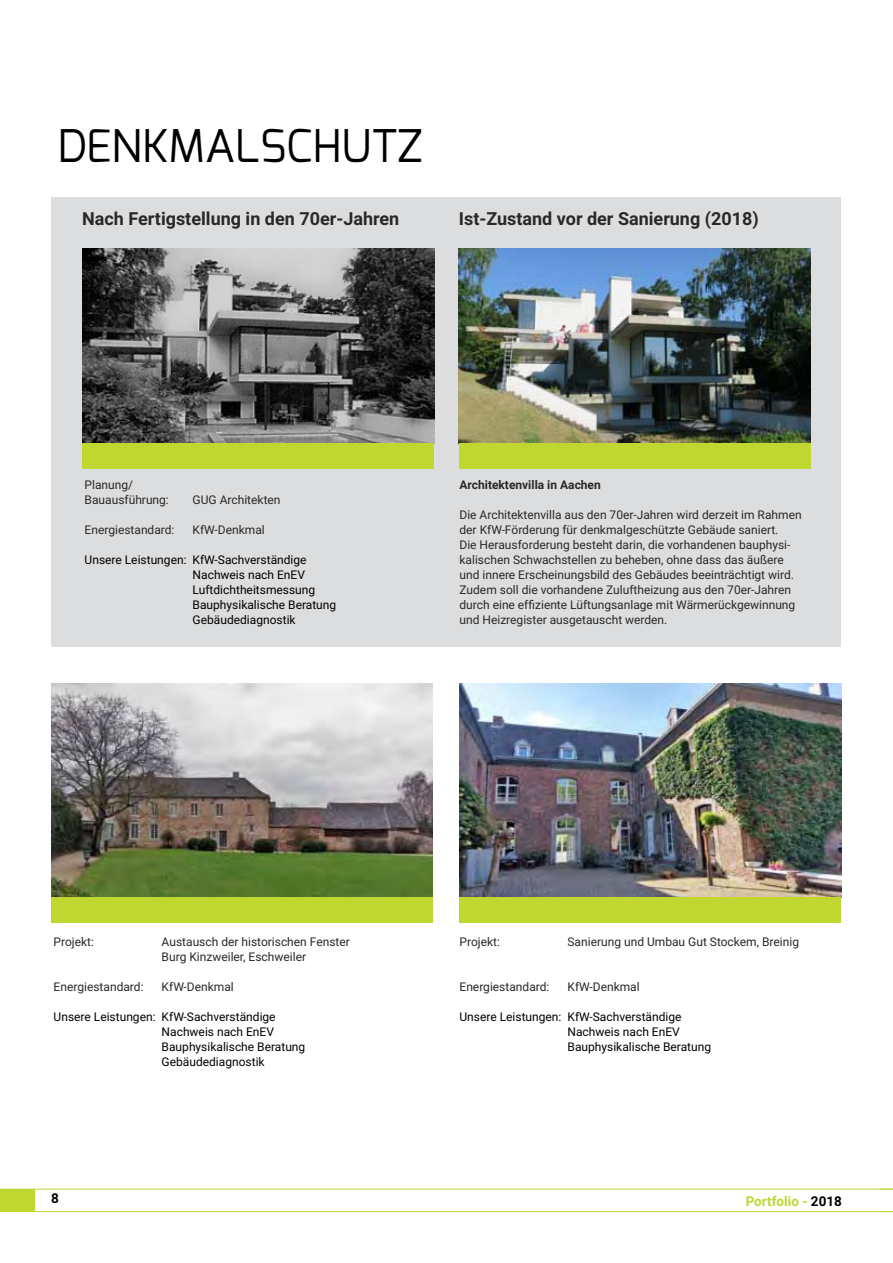
<style>
.page{position:relative;width:893px;height:1263px;background:#fff}
.page>*{position:absolute;margin:0;border:0;box-sizing:border-box;transform-origin:0 0}
.t1{font:45px "Exo";color:#000}
.t2{font:700 18px "Roboto";color:#292829}
.t3{font:700 13.5px "Roboto";color:#bfd730}
.t4{font:700 13.5px "Roboto";color:#000}
.t5{font:12px/15px "Roboto";color:#292829}
.t6{font:12px/15px "Roboto";color:#000}
.t7{font:700 12px "Roboto";color:#292829}
.s1{color:#000}
</style>
<div class="page">
<hr style="left:0;top:1189px;width:893px;height:1px;background:#bfd730">
<hr style="left:0;top:1211px;width:893px;height:1px;background:#bfd730">
<div style="left:0;top:1189px;width:35px;height:22px;background:#bfd730"></div>
<img style="left:51px;top:684px;width:382px;height:213px">
<img style="left:459px;top:684px;width:382px;height:213px">
<div style="left:51px;top:897px;width:117px;height:25px;background:#bfd730"></div>
<div style="left:168px;top:897px;width:265px;height:25px;background:#bfd730"></div>
<div style="left:459px;top:897px;width:117px;height:25px;background:#bfd730"></div>
<div style="left:576px;top:897px;width:265px;height:25px;background:#bfd730"></div>
<div style="left:52px;top:197px;width:789px;height:449px;background:#dcddde"></div>
<img style="left:459px;top:249px;width:352px;height:195px">
<img style="left:82px;top:249px;width:352px;height:195px">
<div style="left:459px;top:444px;width:107px;height:25px;background:#bfd730"></div>
<div style="left:566px;top:444px;width:245px;height:25px;background:#bfd730"></div>
<div style="left:82px;top:444px;width:108px;height:25px;background:#bfd730"></div>
<div style="left:190px;top:444px;width:244px;height:25px;background:#bfd730"></div>
<h1 class="t1" style="left:57px;top:116px;width:367px">DENKMALSCHUTZ</h1>
<h2 class="t2" style="left:82px;top:206px;width:319px">Nach Fertigstellung in den 70er-Jahren</h2>
<h2 class="t2" style="left:459px;top:206px;width:301px">Ist-Zustand vor der Sanierung (2018)</h2>
<p class="t5" style="left:85px;top:477px;width:86px">Planung/<br>Bauausführung:</p>
<p class="t5" style="left:193px;top:492px;width:89px">GUG Architekten</p>
<p class="t5" style="left:85px;top:522px;width:91px">Energiestandard:</p>
<p class="t5" style="left:193px;top:522px;width:74px">KfW-Denkmal</p>
<p class="t6" style="left:193px;top:552px;width:145px;text-indent:-108px">Unsere Leistungen: KfW-Sachverständige<br>Nachweis nach EnEV<br>Luftdichtheitsmessung<br>Bauphysikalische Beratung<br>Gebäudediagnostik</p>
<p class="t7" style="left:459px;top:477px;width:143px">Architektenvilla in Aachen</p>
<p class="t5" style="left:459px;top:507px;width:344px">Die Architektenvilla aus den 70er-Jahren wird derzeit im Rahmen der KfW-Förderung für denkmalgeschützte Gebäude saniert.<br>Die Herausforderung besteht darin, die vorhandenen bauphysi&shy;kalischen Schwachstellen zu beheben, ohne dass das äußere und innere Erscheinungsbild des Gebäudes beeinträchtigt wird.<br>Zudem soll die vorhandene Zuluftheizung aus den 70er-Jahren durch eine effiziente Lüftungsanlage mit Wärmerückgewinnung und Heizregister ausgetauscht werden.</p>
<p class="t5" style="left:54px;top:934px;width:42px">Projekt:</p>
<p class="t5" style="left:162px;top:934px;width:190px">Austausch der historischen Fenster<br>Burg Kinzweiler, Eschweiler</p>
<p class="t5" style="left:54px;top:979px;width:91px">Energiestandard:</p>
<p class="t5" style="left:162px;top:979px;width:74px">KfW-Denkmal</p>
<p class="t6" style="left:162px;top:1009px;width:145px;text-indent:-108px">Unsere Leistungen: KfW-Sachverständige<br>Nachweis nach EnEV<br>Bauphysikalische Beratung<br>Gebäudediagnostik</p>
<p class="t4" style="left:51px;top:1189px;width:9px">8</p>
<p class="t5" style="left:459px;top:934px;width:42px">Projekt:</p>
<p class="t5" style="left:567px;top:934px;width:233px">Sanierung und Umbau Gut Stockem, Breinig</p>
<p class="t5" style="left:459px;top:979px;width:91px">Energiestandard:</p>
<p class="t5" style="left:567px;top:979px;width:74px">KfW-Denkmal</p>
<p class="t6" style="left:567px;top:1009px;width:145px;text-indent:-108px">Unsere Leistungen: KfW-Sachverständige<br>Nachweis nach EnEV<br>Bauphysikalische Beratung</p>
<p class="t3" style="left:746px;top:1191px;width:98px">Portfolio - <span class="s1">2018</span></p>
</div>
